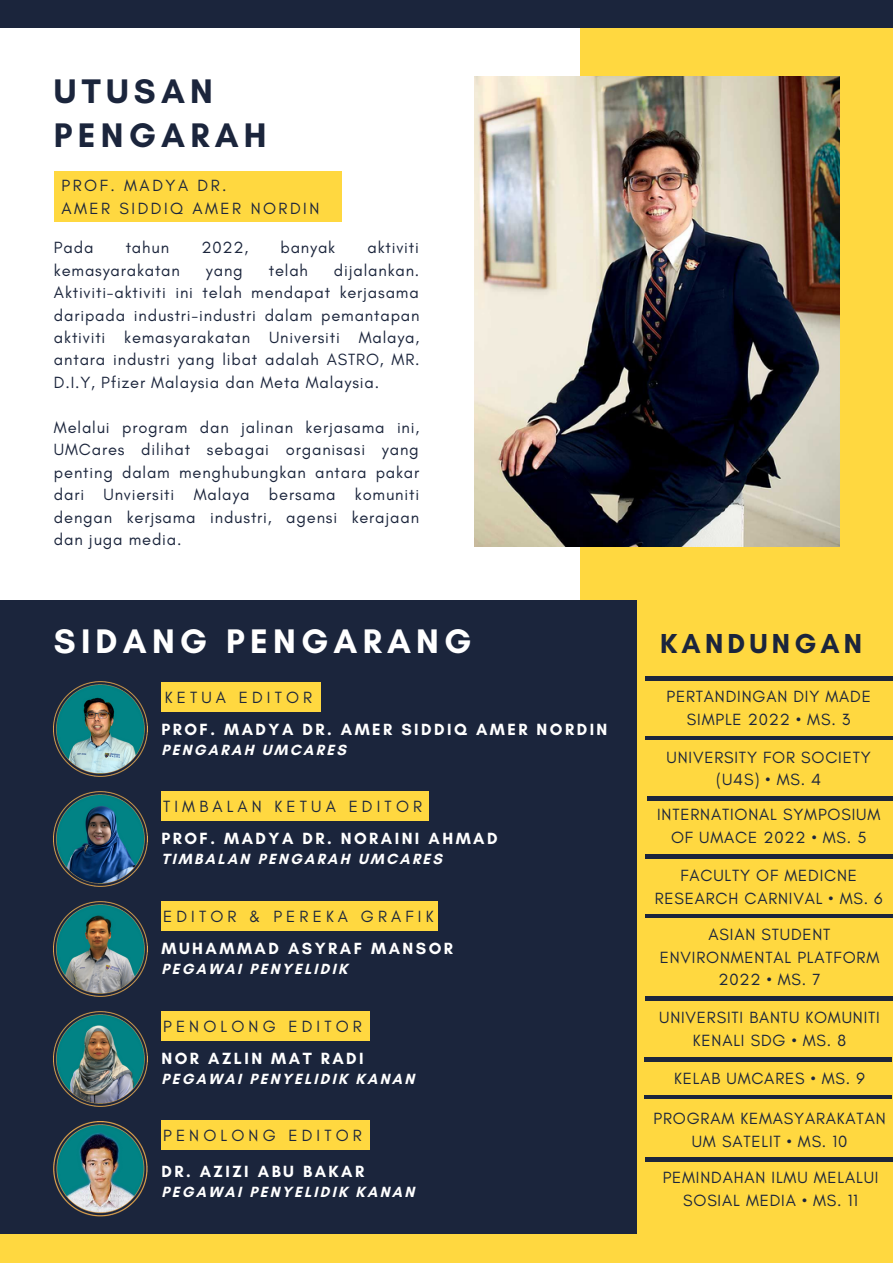
<style>
.page{position:relative;width:893px;height:1264px;background:#fff}
.page>*{position:absolute;margin:0;border:0;box-sizing:border-box;transform-origin:0 0}
.t1{font:700 34.65px "Glacial Indifference";letter-spacing:.15em;color:#fff}
.t2{font:700 34.65px/43.8px "Glacial Indifference";letter-spacing:.15em;color:#1b253c}
.t3{font:700 27.9px "Glacial Indifference";letter-spacing:.15em;color:#1b253c}
.t4{font:16.5px/22.5px "Glacial Indifference";letter-spacing:.05em;color:#1b253c;text-align:center}
.t5{font:700 16.5px "Glacial Indifference";letter-spacing:.15em;color:#fff}
.t6{font:16.5px "Glacial Indifference";letter-spacing:.25em;color:#1b253c}
.t7{font:16.5px/22.5px "Glacial Indifference";letter-spacing:.15em;color:#1b253c}
.t8{font:700 15px "Glacial Indifference";letter-spacing:.15em;color:#fff}
</style>
<div class="page">
<div style="left:580px;top:13px;width:312px;height:607px;background:#ffd840"></div>
<div style="left:0;top:600px;width:892px;height:634px;background:#1b253c"></div>
<div style="left:0;top:0;width:892px;height:27px;background:#1b253c"></div>
<div style="left:0;top:1234px;width:892px;height:28px;background:#ffd840"></div>
<img style="left:474px;top:76px;width:365px;height:470px">
<div style="left:54px;top:171px;width:287px;height:50px;background:#ffd840"></div>
<img style="left:54px;top:681px;width:93px;height:95px">
<img style="left:54px;top:791px;width:93px;height:95px">
<img style="left:54px;top:901px;width:93px;height:95px">
<img style="left:54px;top:1011px;width:93px;height:95px">
<img style="left:54px;top:1121px;width:93px;height:95px">
<div style="left:161px;top:682px;width:159px;height:29px;background:#ffd840"></div>
<div style="left:161px;top:791px;width:268px;height:29px;background:#ffd840"></div>
<div style="left:161px;top:901px;width:276px;height:29px;background:#ffd840"></div>
<div style="left:161px;top:1011px;width:209px;height:29px;background:#ffd840"></div>
<div style="left:161px;top:1120px;width:209px;height:29px;background:#ffd840"></div>
<div style="left:636px;top:595px;width:256px;height:640px;background:#ffd840"></div>
<hr style="left:644px;top:1057px;width:248px;height:4px;background:#1b253c">
<hr style="left:645px;top:676px;width:247px;height:4px;background:#1b253c">
<hr style="left:645px;top:736px;width:247px;height:3px;background:#1b253c">
<hr style="left:645px;top:854px;width:247px;height:4px;background:#1b253c">
<hr style="left:645px;top:996px;width:247px;height:4px;background:#1b253c">
<hr style="left:644px;top:1095px;width:248px;height:3px;background:#1b253c">
<hr style="left:645px;top:1157px;width:247px;height:3px;background:#1b253c">
<hr style="left:645px;top:914px;width:247px;height:3px;background:#1b253c">
<hr style="left:647px;top:796px;width:245px;height:4px;background:#1b253c">
<h1 class="t2" style="left:54px;top:69px;width:214px">UTUSAN<br>PENGARAH</h1>
<p class="t7" style="left:61px;top:174px;width:259px">PROF. MADYA DR.<br>AMER SIDDIQ AMER NORDIN</p>
<p class="t4" style="left:54px;top:236px;width:41px">Pada</p>
<p class="t4" style="left:126px;top:236px;width:45px">tahun</p>
<p class="t4" style="left:201px;top:236px;width:48px">2022,</p>
<p class="t4" style="left:280px;top:236px;width:56px">banyak</p>
<p class="t4" style="left:367px;top:236px;width:53px">aktiviti</p>
<p class="t4" style="left:54px;top:258px;width:127px">kemasyarakatan</p>
<p class="t4" style="left:206px;top:258px;width:38px">yang</p>
<p class="t4" style="left:269px;top:258px;width:41px">telah</p>
<p class="t4" style="left:54px;top:258px;width:367px;text-align:justify;text-indent:280px">dijalankan.<br>Aktiviti-aktiviti ini telah mendapat kerjasama daripada industri-industri dalam pemantapan aktiviti kemasyarakatan Universiti Malaya, antara industri yang libat adalah ASTRO, MR.<br>D.I.Y, Pfizer Malaysia dan Meta Malaysia.</p>
<p class="t4" style="left:54px;top:416px;width:367px;text-align:justify">Melalui program dan jalinan kerjasama ini, UMCares dilihat sebagai organisasi yang penting dalam menghubungkan antara pakar dari Unviersiti Malaya bersama komuniti dengan kerjsama industri, agensi kerajaan dan juga media.</p>
<h1 class="t1" style="left:54px;top:620px;width:419px">SIDANG PENGARANG</h1>
<p class="t6" style="left:165px;top:687px;width:149px">KETUA EDITOR</p>
<p class="t5" style="left:161px;top:719px;width:447px">PROF. MADYA DR. AMER SIDDIQ AMER NORDIN</p>
<p class="t8" style="left:161px;top:740px;width:186px">PENGARAH UMCARES</p>
<p class="t6" style="left:163px;top:796px;width:260px">TIMBALAN KETUA EDITOR</p>
<p class="t5" style="left:161px;top:827px;width:337px">PROF. MADYA DR. NORAINI AHMAD</p>
<p class="t8" style="left:161px;top:849px;width:282px">TIMBALAN PENGARAH UMCARES</p>
<p class="t6" style="left:163px;top:906px;width:272px">EDITOR &amp; PEREKA GRAFIK</p>
<p class="t5" style="left:161px;top:937px;width:293px">MUHAMMAD ASYRAF MANSOR</p>
<p class="t8" style="left:161px;top:959px;width:187px">PEGAWAI PENYELIDIK</p>
<p class="t6" style="left:163px;top:1016px;width:200px">PENOLONG EDITOR</p>
<p class="t5" style="left:161px;top:1047px;width:204px">NOR AZLIN MAT RADI</p>
<p class="t8" style="left:161px;top:1069px;width:254px">PEGAWAI PENYELIDIK KANAN</p>
<p class="t6" style="left:163px;top:1125px;width:200px">PENOLONG EDITOR</p>
<p class="t5" style="left:161px;top:1160px;width:204px">DR. AZIZI ABU BAKAR</p>
<p class="t8" style="left:161px;top:1182px;width:254px">PEGAWAI PENYELIDIK KANAN</p>
<h2 class="t3" style="left:660px;top:626px;width:203px">KANDUNGAN</h2>
<p class="t4" style="left:666px;top:685px;width:206px">PERTANDINGAN DIY MADE<br>SIMPLE 2022 • MS. 3</p>
<p class="t4" style="left:666px;top:745px;width:206px">UNIVERSITY FOR SOCIETY (U4S) • MS. 4</p>
<p class="t4" style="left:657px;top:803px;width:225px">INTERNATIONAL SYMPOSIUM<br>OF UMACE 2022 • MS. 5</p>
<p class="t4" style="left:654px;top:864px;width:229px">FACULTY OF MEDICNE<br>RESEARCH CARNIVAL • MS. 6</p>
<p class="t4" style="left:659px;top:923px;width:221px">ASIAN STUDENT<br>ENVIRONMENTAL PLATFORM<br>2022 • MS. 7</p>
<p class="t4" style="left:659px;top:1006px;width:222px">UNIVERSITI BANTU KOMUNITI<br>KENALI SDG • MS. 8</p>
<p class="t4" style="left:674px;top:1066px;width:192px">KELAB UMCARES • MS. 9</p>
<p class="t4" style="left:653px;top:1107px;width:234px">PROGRAM KEMASYARAKATAN<br>UM SATELIT • MS. 10</p>
<p class="t4" style="left:662px;top:1165px;width:217px">PEMINDAHAN ILMU MELALUI<br>SOSIAL MEDIA • MS. 11</p>
</div>
